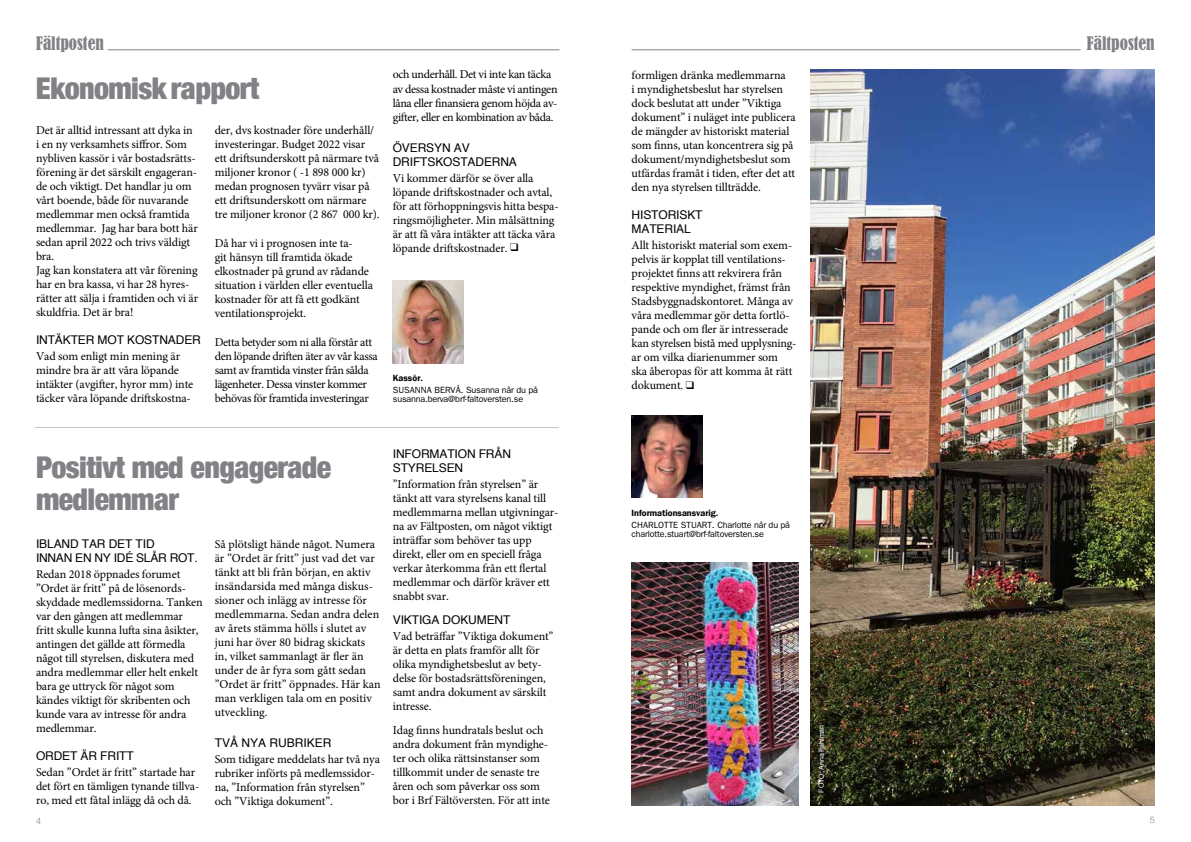
<style>
.page{position:relative;width:1191px;height:842px;background:#fff}
.page>*{position:absolute;margin:0;border:0;box-sizing:border-box;transform-origin:0 0}
.t1{font:900 condensed 30px/32px "Helvetica Neue";letter-spacing:-.02em;color:#808285}
.t2{font:condensed 17.3px "Bernard";color:#808285}
.t3{font:12px/14px "Minion Pro";letter-spacing:-.01em;color:#000}
.t4{font:12px/14px "Minion Pro";letter-spacing:-.03em;color:#000}
.t5{font:12px/14px "Helvetica";letter-spacing:-.01em;color:#000}
.t6{font:9px/9px "ITC Franklin Gothic Std";letter-spacing:-.02em;color:#000}
.t7{font:600 9px "Franklin Gothic LT";color:#000}
.t8{font:300 9px "Helvetica Neue";color:#808285}
.t9{font:7px "Helvetica";letter-spacing:-.01em;color:#fff}
</style>
<div class="page">
<hr style="left:631px;top:50px;width:449px;height:1px;background:#808285">
<hr style="left:108px;top:50px;width:451px;height:1px;background:#808285">
<hr style="left:35px;top:427px;width:524px;height:1px;background:#808285">
<img style="left:392px;top:281px;width:71px;height:82px">
<img style="left:631px;top:415px;width:71px;height:83px">
<img style="left:810px;top:70px;width:345px;height:736px">
<img style="left:631px;top:562px;width:167px;height:244px">
<h2 class="t2" style="left:36px;top:33px;width:69px">Fältposten</h2>
<h2 class="t2" style="left:1086px;top:33px;width:69px">Fältposten</h2>
<h1 class="t1" style="left:36px;top:71px;width:225px">Ekonomisk rapport</h1>
<p class="t3" style="left:36px;top:123px;width:164px">Det är alltid intressant att dyka in i en ny verksamhets siffror. Som nybliven kassör i vår bostadsrätts&shy;förening är det särskilt engageran&shy;de och viktigt. Det handlar ju om vårt boende, både för nuvarande medlemmar men också framtida medlemmar. Jag har bara bott här sedan april 2022 och trivs väldigt bra.<br>Jag kan konstatera att vår förening har en bra kassa, vi har 28 hyres&shy;rätter att sälja i framtiden och vi är skuldfria. Det är bra!</p>
<p class="t5" style="left:36px;top:333px;width:166px">INTÄKTER MOT KOSTNADER</p>
<p class="t3" style="left:36px;top:349px;width:159px">Vad som enligt min mening är mindre bra är att våra löpande intäkter (avgifter, hyror mm) inte täcker våra löpande driftskostna-</p>
<p class="t3" style="left:215px;top:123px;width:166px">der, dvs kostnader före underhåll/ investeringar. Budget 2022 visar ett driftsunderskott på närmare två miljoner kronor ( -1 898 000 kr) medan prognosen tyvärr visar på ett driftsunderskott om närmare tre miljoner kronor (2 867 000 kr).</p>
<p class="t3" style="left:215px;top:236px;width:160px">Då har vi i prognosen inte ta-<br>git hänsyn till framtida ökade elkostnader på grund av rådande situation i världen eller eventuella kostnader för att få ett godkänt ventilationsprojekt.</p>
<p class="t4" style="left:215px;top:335px;width:164px">Detta betyder som ni alla förstår att den löpande driften äter av vår kassa samt av framtida vinster från sålda lägenheter. Dessa vinster kommer behövas för framtida investeringar</p>
<p class="t4" style="left:393px;top:68px;width:166px">och underhåll. Det vi inte kan täcka av dessa kostnader måste vi antingen låna eller finansiera genom höjda av&shy;gifter, eller en kombination av båda.</p>
<p class="t5" style="left:393px;top:141px;width:126px">ÖVERSYN AV<br>DRIFTSKOSTADERNA</p>
<p class="t3" style="left:393px;top:171px;width:167px">Vi kommer därför se över alla löpande driftskostnader och avtal, för att förhoppningsvis hitta bespa&shy;ringsmöjligheter. Min målsättning är att få våra intäkter att täcka våra löpande driftskostnader. ❑</p>
<p class="t7" style="left:393px;top:372px;width:32px">Kassör.</p>
<p class="t6" style="left:393px;top:385px;width:147px">SUSANNA BERVÅ. Susanna når du på susanna.berva@brf-faltoversten.se</p>
<h1 class="t1" style="left:36px;top:450px;width:297px">Positivt med engagerade medlemmar</h1>
<p class="t5" style="left:36px;top:537px;width:163px">IBLAND TAR DET TID<br>INNAN EN NY IDÉ SLÅR ROT.</p>
<p class="t3" style="left:36px;top:567px;width:168px">Redan 2018 öppnades forumet ”Ordet är fritt” på de lösenords&shy;skyddade medlemssidorna. Tanken var den gången att medlemmar fritt skulle kunna lufta sina åsikter, antingen det gällde att förmedla något till styrelsen, diskutera med andra medlemmar eller helt enkelt bara ge uttryck för något som kändes viktigt för skribenten och kunde vara av intresse för andra medlemmar.</p>
<p class="t5" style="left:36px;top:749px;width:99px">ORDET ÄR FRITT</p>
<p class="t3" style="left:36px;top:765px;width:165px">Sedan ”Ordet är fritt” startade har det fört en tämligen tynande tillva&shy;ro, med ett fåtal inlägg då och då.</p>
<p class="t3" style="left:215px;top:537px;width:167px">Så plötsligt hände något. Numera är ”Ordet är fritt” just vad det var tänkt att bli från början, en aktiv insändarsida med många diskus&shy;sioner och inlägg av intresse för medlemmarna. Sedan andra delen av årets stämma hölls i slutet av juni har över 80 bidrag skickats in, vilket sammanlagt är fler än under de år fyra som gått sedan ”Ordet är fritt” öppnades. Här kan man verkligen tala om en positiv utveckling.</p>
<p class="t5" style="left:215px;top:736px;width:118px">TVÅ NYA RUBRIKER</p>
<p class="t3" style="left:215px;top:752px;width:167px">Som tidigare meddelats har två nya rubriker införts på medlemssidor&shy;na, ”Information från styrelsen” och ”Viktiga dokument”.</p>
<p class="t5" style="left:393px;top:447px;width:120px">INFORMATION FRÅN<br>STYRELSEN</p>
<p class="t3" style="left:393px;top:477px;width:167px">”Information från styrelsen” är tänkt att vara styrelsens kanal till medlemmarna mellan utgivningar&shy;na av Fältposten, om något viktigt inträffar som behöver tas upp direkt, eller om en speciell fråga verkar återkomma från ett flertal medlemmar och därför kräver ett snabbt svar.</p>
<p class="t5" style="left:393px;top:613px;width:119px">VIKTIGA DOKUMENT</p>
<p class="t3" style="left:393px;top:629px;width:162px">Vad beträffar ”Viktiga dokument” är detta en plats framför allt för olika myndighetsbeslut av bety&shy;delse för bostadsrättsföreningen, samt andra dokument av särskilt intresse.</p>
<p class="t3" style="left:393px;top:724px;width:159px">Idag finns hundratals beslut och andra dokument från myndighe&shy;ter och olika rättsinstanser som tillkommit under de senaste tre åren och som påverkar oss som bor i Brf Fältöversten. För att inte</p>
<p class="t3" style="left:631px;top:68px;width:165px">formligen dränka medlemmarna<br>i myndighetsbeslut har styrelsen dock beslutat att under ”Viktiga dokument” i nuläget inte publicera de mängder av historiskt material som finns, utan koncentrera sig på dokument/myndighetsbeslut som utfärdas framåt i tiden, efter det att den nya styrelsen tillträdde.</p>
<p class="t5" style="left:631px;top:208px;width:72px">HISTORISKT<br>MATERIAL</p>
<p class="t3" style="left:631px;top:238px;width:166px">Allt historiskt material som exem&shy;pelvis är kopplat till ventilations&shy;projektet finns att rekvirera från respektive myndighet, främst från<br>Stadsbyggnadskontoret. Många av våra medlemmar gör detta fortlö&shy;pande och om fler är intresserade kan styrelsen bistå med upplysning&shy;ar om vilka diarienummer som ska åberopas för att komma åt rätt dokument. ❑</p>
<p class="t7" style="left:631px;top:508px;width:88px">Informationsansvarig.</p>
<p class="t6" style="left:631px;top:520px;width:160px">CHARLOTTE STUART. Charlotte når du på charlotte.stuart@brf-faltoversten.se</p>
<p class="t9" style="left:816px;top:793px;width:69px;rotate:-90deg">FOTO: Anna Fahlman</p>
<p class="t8" style="left:36px;top:813px;width:7px">4</p>
<p class="t8" style="left:1150px;top:812px;width:7px">5</p>
</div>
